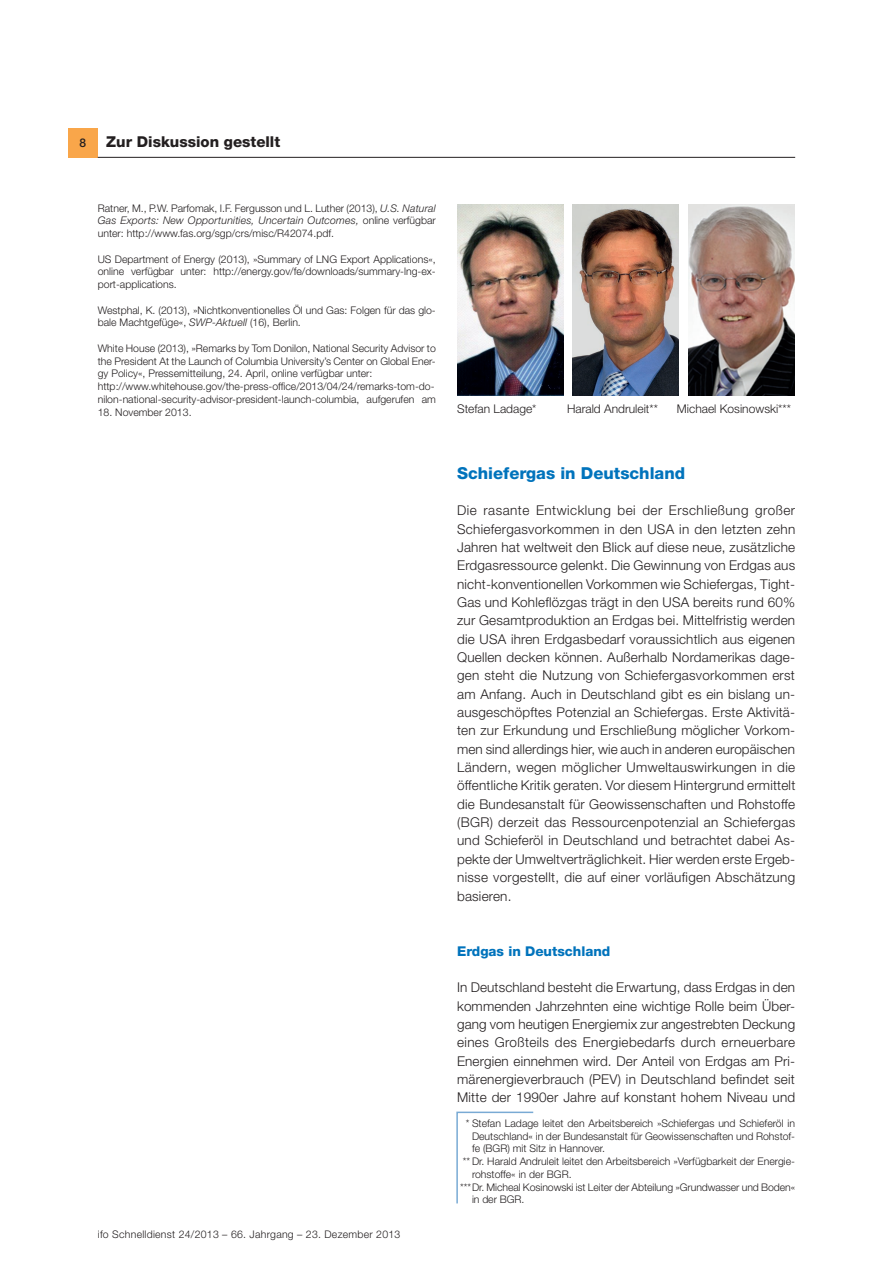
<style>
.page{position:relative;width:893px;height:1263px;background:#fff}
.page>*{position:absolute;margin:0;border:0;box-sizing:border-box;transform-origin:0 0}
.Überschrift_11_pt{font:800 16.5px "Helvetica Neue LT Std";color:#0073bc}
.t1{font:800 15px "Helvetica Neue LT Std";color:#231f20}
.Fliesstext{font:300 13.5px/18.3px "Helvetica Neue LT Std";letter-spacing:.015em;color:#231f20;text-align:justify}
.Überschrift_9_pt{font:800 13.5px "Helvetica Neue LT Std";color:#0073bc}
.Autor-Foto{font:300 12px "Helvetica Neue LT Std";color:#231f20}
.t2{font:500 12px "Helvetica Neue LT Std";color:#231f20}
.Literatur{font:300 10.5px/12.8px "Helvetica Neue LT Std";color:#231f20;text-align:justify}
.Fussnote{font:300 10.5px/12.8px "Helvetica Neue LT Std";color:#231f20}
.Literatur-2{font:300 10.5px "Helvetica Neue LT Std";letter-spacing:.025em;color:#231f20}
.s1{font-style:italic}
</style>
<div class="page">
<div style="left:68px;top:128px;width:30px;height:30px;background:#f9a64a"></div>
<hr style="left:98px;top:157px;width:697px;height:1px;background:#231f20">
<img style="left:457px;top:204px;width:106px;height:191px">
<img style="left:572px;top:204px;width:107px;height:191px">
<img style="left:688px;top:204px;width:107px;height:191px">
<svg style="left:456px;top:1111px;width:78px;height:93px"></svg>
<p class="t2" style="left:80px;top:135px;width:8px">8</p>
<p class="t1" style="left:106px;top:132px;width:175px">Zur Diskussion gestellt</p>
<p class="Literatur" style="left:98px;top:201px;width:340px">Ratner, M., P.W. Parfomak, I.F. Fergusson und L. Luther (2013), <span class="s1">U.S. Natural Gas Exports: New Opportunities, Uncertain Outcomes,</span> online verfügbar unter: http://www.fas.org/sgp/crs/misc/R42074.pdf.</p>
<p class="Literatur" style="left:98px;top:252px;width:340px">US Department of Energy (2013), »Summary of LNG Export Applications«, online verfügbar unter: http://energy.gov/fe/downloads/summary-lng-ex&shy;port-applications.</p>
<p class="Literatur" style="left:98px;top:303px;width:340px">Westphal, K. (2013), »Nichtkonventionelles Öl und Gas: Folgen für das glo&shy;bale Machtgefüge«, <span class="s1">SWP-Aktuell</span> (16), Berlin.</p>
<p class="Literatur" style="left:98px;top:342px;width:340px">White House (2013), »Remarks by Tom Donilon, National Security Advisor to the President At the Launch of Columbia University’s Center on Global Ener&shy;gy Policy«, Pressemitteilung, 24. April, online verfügbar unter:</p>
<p class="Literatur" style="left:98px;top:380px;width:340px">http://www.whitehouse.gov/the-press-office/2013/04/24/remarks-tom-do&shy;nilon-national-security-advisor-president-launch-columbia, aufgerufen am</p>
<p class="Literatur" style="left:98px;top:405px;width:95px">18. November 2013.</p>
<p class="Literatur-2" style="left:98px;top:1228px;width:304px">ifo Schnelldienst 24/2013 – 66. Jahrgang – 23. Dezember 2013</p>
<p class="Autor-Foto" style="left:457px;top:401px;width:81px">Stefan Ladage*</p>
<p class="Autor-Foto" style="left:567px;top:401px;width:92px">Harald Andruleit**</p>
<p class="Autor-Foto" style="left:677px;top:401px;width:116px">Michael Kosinowski***</p>
<p class="Überschrift_11_pt" style="left:457px;top:463px;width:230px">Schiefergas in Deutschland</p>
<p class="Fliesstext" style="left:457px;top:501px;width:340px">Die rasante Entwicklung bei der Erschließung großer Schiefergasvorkommen in den USA in den letzten zehn Jahren hat weltweit den Blick auf diese neue, zusätzliche Erdgasressource gelenkt. Die Gewinnung von Erdgas aus nicht-konventionellen Vorkommen wie Schiefergas, Tight-Gas und Kohleflözgas trägt in den USA bereits rund 60% zur Gesamtproduktion an Erdgas bei. Mittelfristig werden die USA ihren Erdgasbedarf voraussichtlich aus eigenen Quellen decken können. Außerhalb Nordamerikas dage&shy;gen steht die Nutzung von Schiefergasvorkommen erst am Anfang. Auch in Deutschland gibt es ein bislang un&shy;ausgeschöpftes Potenzial an Schiefergas. Erste Aktivitä&shy;ten zur Erkundung und Erschließung möglicher Vorkom&shy;men sind allerdings hier, wie auch in anderen europäischen Ländern, wegen möglicher Umweltauswirkungen in die öffentliche Kritik geraten. Vor diesem Hintergrund ermittelt die Bundesanstalt für Geowissenschaften und Rohstoffe (BGR) derzeit das Ressourcenpotenzial an Schiefergas und Schieferöl in Deutschland und betrachtet dabei As&shy;pekte der Umweltverträglichkeit. Hier werden erste Ergeb&shy;nisse vorgestellt, die auf einer vorläufigen Abschätzung basieren.</p>
<p class="Überschrift_9_pt" style="left:457px;top:943px;width:155px">Erdgas in Deutschland</p>
<p class="Fliesstext" style="left:457px;top:978px;width:340px">In Deutschland besteht die Erwartung, dass Erdgas in den kommenden Jahrzehnten eine wichtige Rolle beim Über&shy;gang vom heutigen Energiemix zur angestrebten Deckung eines Großteils des Energiebedarfs durch erneuerbare Energien einnehmen wird. Der Anteil von Erdgas am Pri&shy;märenergieverbrauch (PEV) in Deutschland befindet seit Mitte der 1990er Jahre auf konstant hohem Niveau und</p>
<p class="Fussnote" style="left:472px;top:1116px;width:325px;text-align:justify;text-indent:-6px">* Stefan Ladage leitet den Arbeitsbereich »Schiefergas und Schieferöl in Deutschland« in der Bundesanstalt für Geowissenschaften und Rohstof&shy;fe (BGR) mit Sitz in Hannover.</p>
<p class="Fussnote" style="left:472px;top:1155px;width:325px;text-indent:-9px">** Dr. Harald Andruleit leitet den Arbeitsbereich »Verfügbarkeit der Energie&shy;rohstoffe« in der BGR.</p>
<p class="Fussnote" style="left:472px;top:1180px;width:325px;text-indent:-12px">***Dr. Micheal Kosinowski ist Leiter der Abteilung »Grundwasser und Boden« in der BGR.</p>
</div>
